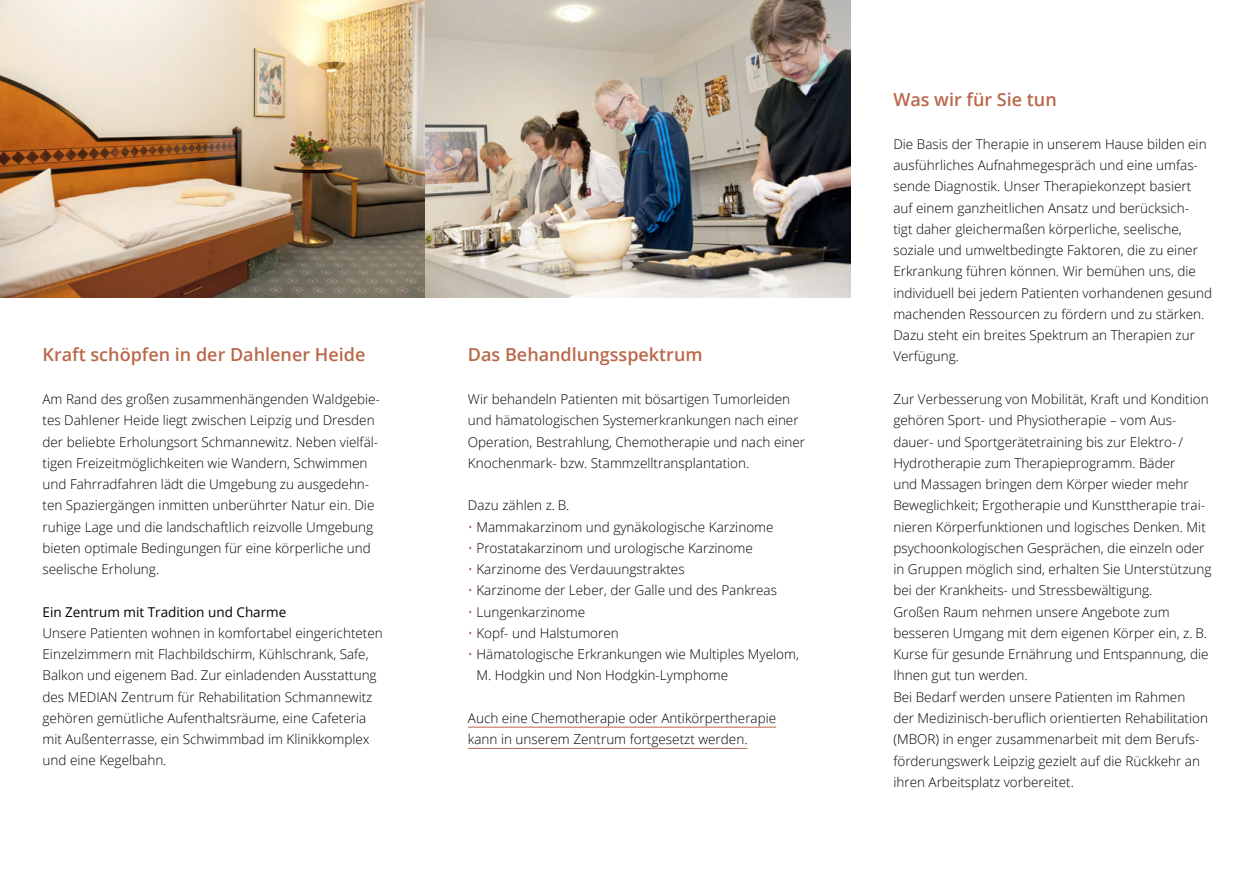
<style>
.page{position:relative;width:1255px;height:893px;background:#fff}
.page>*{position:absolute;margin:0;border:0;box-sizing:border-box;transform-origin:0 0}
.t1{font:600 18px "Open Sans";color:#b9684a}
.t2{font:300 13.5px/21.3px "Open Sans";color:#000}
.t3{font:13.5px "Open Sans";color:#000}
.s1{color:#b9684a}
</style>
<div class="page">
<hr style="left:468px;top:727px;width:308px;height:1px;background:#b9684a">
<hr style="left:468px;top:748px;width:279px;height:1px;background:#b9684a">
<img style="left:0;top:0;width:425px;height:298px">
<img style="left:425px;top:0;width:425px;height:298px">
<h1 class="t1" style="left:43px;top:343px;width:324px">Kraft schöpfen in der Dahlener Heide</h1>
<p class="t2" style="left:43px;top:388px;width:339px">Am Rand des großen zusammenhängenden Waldgebie&shy;tes Dahlener Heide liegt zwischen Leipzig und Dresden der beliebte Erholungsort Schmannewitz. Neben vielfäl&shy;tigen Freizeitmöglichkeiten wie Wandern, Schwimmen und Fahrradfahren lädt die Umgebung zu ausgedehn&shy;ten Spaziergängen inmitten unberührter Natur ein. Die ruhige Lage und die landschaftlich reizvolle Umgebung bieten optimale Bedingungen für eine körperliche und seelische Erholung.</p>
<p class="t3" style="left:43px;top:602px;width:245px">Ein Zentrum mit Tradition und Charme</p>
<p class="t2" style="left:43px;top:622px;width:342px">Unsere Patienten wohnen in komfortabel eingerichteten Einzelzimmern mit Flachbildschirm, Kühlschrank, Safe, Balkon und eigenem Bad. Zur einladenden Ausstattung des MEDIAN Zentrum für Rehabilitation Schmannewitz gehören gemütliche Aufenthaltsräume, eine Cafeteria mit Außenterrasse, ein Schwimmbad im Klinikkomplex und eine Kegelbahn.</p>
<h1 class="t1" style="left:468px;top:343px;width:236px">Das Behandlungsspektrum</h1>
<p class="t2" style="left:468px;top:388px;width:339px">Wir behandeln Patienten mit bösartigen Tumorleiden und hämatologischen Systemerkrankungen nach einer Operation, Bestrahlung, Chemotherapie und nach einer Knochenmark- bzw. Stammzelltransplantation.</p>
<p class="t2" style="left:468px;top:494px;width:103px">Dazu zählen z. B.</p>
<p class="t2" style="left:468px;top:516px;width:307px"><span class="s1">•</span> Mammakarzinom und gynäkologische Karzinome</p>
<p class="t2" style="left:468px;top:537px;width:286px"><span class="s1">•</span> Prostatakarzinom und urologische Karzinome</p>
<p class="t2" style="left:468px;top:558px;width:218px"><span class="s1">•</span> Karzinome des Verdauungstraktes</p>
<p class="t2" style="left:468px;top:579px;width:310px"><span class="s1">•</span> Karzinome der Leber, der Galle und des Pankreas</p>
<p class="t2" style="left:468px;top:601px;width:119px"><span class="s1">•</span> Lungenkarzinome</p>
<p class="t2" style="left:468px;top:622px;width:152px"><span class="s1">•</span> Kopf- und Halstumoren</p>
<p class="t2" style="left:476px;top:643px;width:324px;text-indent:-9px"><span class="s1">•</span> Hämatologische Erkrankungen wie Multiples Myelom,<br>M. Hodgkin und Non Hodgkin-Lymphome</p>
<p class="t2" style="left:468px;top:707px;width:310px">Auch eine Chemotherapie oder Antikörpertherapie kann in unserem Zentrum fortgesetzt werden.</p>
<h1 class="t1" style="left:893px;top:87px;width:165px">Was wir für Sie tun</h1>
<p class="t2" style="left:893px;top:133px;width:320px">Die Basis der Therapie in unserem Hause bilden ein ausführliches Aufnahmegespräch und eine umfas&shy;sende Diagnostik. Unser Therapiekonzept basiert auf einem ganzheitlichen Ansatz und berücksich-<br>tigt daher gleichermaßen körperliche, seelische, soziale und umweltbedingte Faktoren, die zu einer Erkrankung führen können. Wir bemühen uns, die individuell bei jedem Patienten vorhandenen gesund machenden Ressourcen zu fördern und zu stärken.<br>Dazu steht ein breites Spektrum an Therapien zur Verfügung.</p>
<p class="t2" style="left:893px;top:388px;width:320px">Zur Verbesserung von Mobilität, Kraft und Kondition gehören Sport- und Physiotherapie – vom Aus&shy;dauer- und Sportgerätetraining bis zur Elektro- / Hydrotherapie zum Therapieprogramm. Bäder<br>und Massagen bringen dem Körper wieder mehr Beweglichkeit; Ergotherapie und Kunsttherapie trai&shy;nieren Körperfunktionen und logisches Denken. Mit psychoonkologischen Gesprächen, die einzeln oder in Gruppen möglich sind, erhalten Sie Unterstützung bei der Krankheits- und Stressbewältigung.<br>Großen Raum nehmen unsere Angebote zum besseren Umgang mit dem eigenen Körper ein, z. B.<br>Kurse für gesunde Ernährung und Entspannung, die Ihnen gut tun werden.<br>Bei Bedarf werden unsere Patienten im Rahmen<br>der Medizinisch-beruflich orientierten Rehabilitation (MBOR) in enger zusammenarbeit mit dem Berufs&shy;förderungswerk Leipzig gezielt auf die Rückkehr an ihren Arbeitsplatz vorbereitet.</p>
</div>
